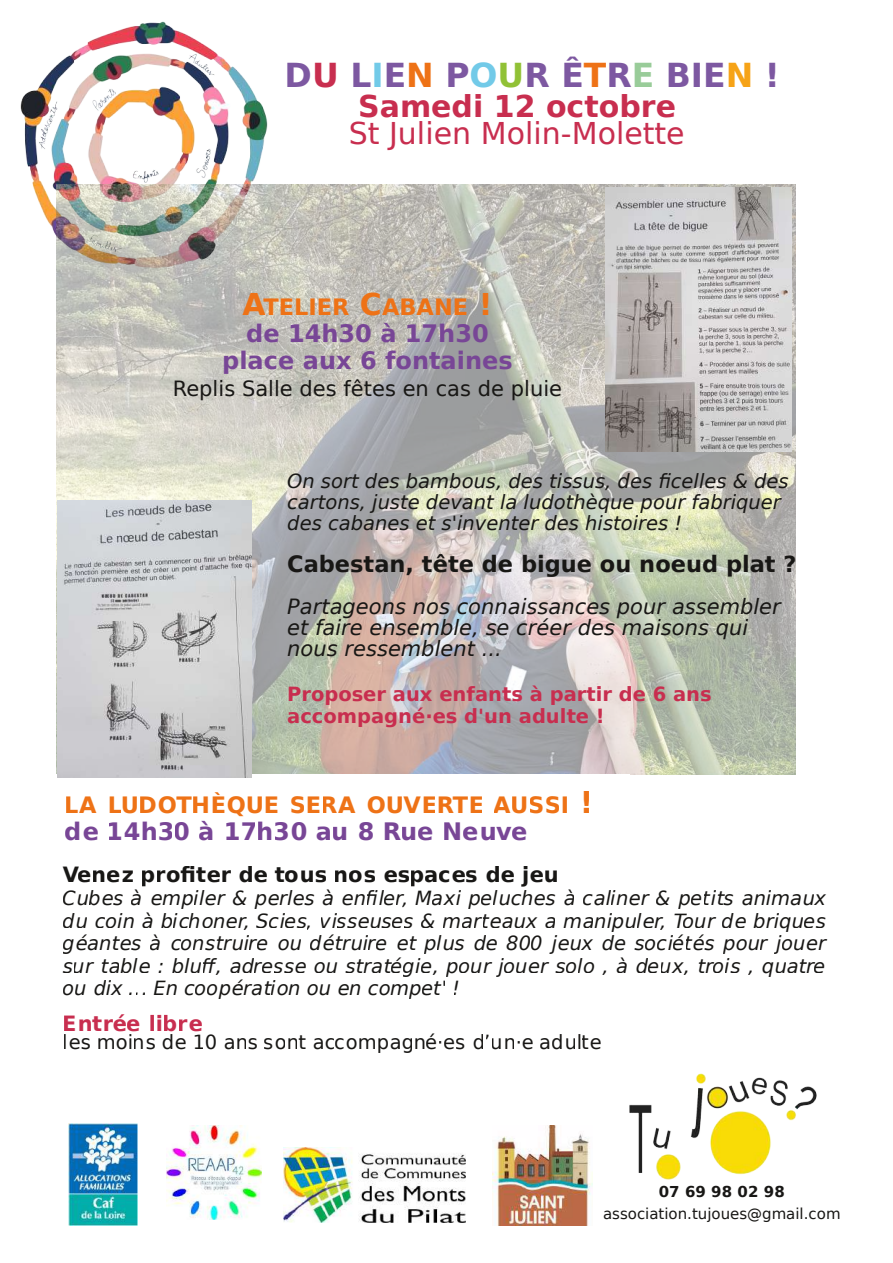
<style>
.page{position:relative;width:893px;height:1263px;background:#fff}
.page>*{position:absolute;margin:0;border:0;box-sizing:border-box;transform-origin:0 0}
.t1{font:700 33px "DejaVu Sans";color:#7d58a1}
.t2{font:30px "DejaVu Sans";color:#c82e4f}
.t3{font:700 30px "DejaVu Sans";color:#c82e4f}
.t4{font:700 24px/27px "DejaVu Sans";color:#784696;text-align:center}
.t5{font:700 22.5px "DejaVu Sans";color:#ee7216}
.t6{font:700 22.5px "DejaVu Sans";color:#181715}
.t7{font:italic 21px/21px "DejaVu Sans";color:#181715}
.t8{font:700 21px "DejaVu Sans";color:#181715}
.t9{font:21px "DejaVu Sans";color:#181715}
.t10{font:700 21px "DejaVu Sans";color:#c82e4f}
.t11{font:italic 19.5px/22.5px "DejaVu Sans";color:#181715;text-align:justify}
.t12{font:700 19.5px/22.5px "DejaVu Sans";color:#c82e4f}
.t13{font:19.5px "DejaVu Sans";color:#181715}
.t14{font:15px "DejaVu Sans";color:#181715}
.t15{font:700 15px "DejaVu Sans";letter-spacing:.005em;color:#181715}
.s1{color:#c82e4f}
.s2{color:#72cae8}
.s3{color:#ee7216}
.s4{color:#91c136}
.s5{color:#9c9}
.s6{color:#f6a317}
.s7{font-size:30px}
</style>
<div class="page">
<img style="left:20px;top:21px;width:256px;height:256px">
<img style="left:57px;top:185px;width:739px;height:590px">
<img style="left:68px;top:1123px;width:70px;height:102px">
<img style="left:167px;top:1125px;width:94px;height:95px">
<img style="left:492px;top:1125px;width:101px;height:100px">
<img style="left:606px;top:188px;width:186px;height:263px">
<img style="left:629px;top:1073px;width:188px;height:107px">
<img style="left:284px;top:1147px;width:182px;height:76px">
<div style="left:56px;top:774px;width:573px;height:89px;background:#fff"></div>
<img style="left:57px;top:500px;width:195px;height:278px">
<h1 class="t1" style="left:285px;top:56px;width:497px">D<span class="s1">U</span> L<span class="s2">I</span>E<span class="s3">N</span> P<span class="s2">O</span><span class="s4">U</span>R Ê<span class="s3">T</span>R<span class="s5">E</span> BIE<span class="s6">N</span> !</h1>
<h2 class="t3" style="left:358px;top:89px;width:319px">Samedi 12 octobre</h2>
<h2 class="t2" style="left:349px;top:116px;width:337px">St Julien Molin-Molette</h2>
<p class="t5" style="left:243px;top:294px;width:251px"><span class="s7">A</span>TELIER <span class="s7">C</span>ABANE <span class="s7">!</span></p>
<p class="t4" style="left:222px;top:320px;width:292px">de 14h30 à 17h30 place aux 6 fontaines</p>
<p class="t9" style="left:173px;top:376px;width:391px">Replis Salle des fêtes en cas de pluie</p>
<p class="t11" style="left:287px;top:470px;width:503px;line-height:21px;text-align:left">On sort des bambous, des tissus, des ficelles &amp; des cartons, juste devant la ludothèque pour fabriquer des cabanes et s'inventer des histoires !</p>
<p class="t6" style="left:287px;top:551px;width:511px">Cabestan, tête de bigue ou noeud plat ?</p>
<p class="t7" style="left:287px;top:596px;width:495px">Partageons nos connaissances pour assembler et faire ensemble, se créer des maisons qui nous ressemblent ...</p>
<p class="t12" style="left:287px;top:682px;width:426px">Proposer aux enfants à partir de 6 ans accompagné·es d'un adulte !</p>
<p class="t5" style="left:65px;top:792px;width:529px">LA LUDOTHÈQUE SERA OUVERTE AUSSI <span class="s7">!</span></p>
<p class="t4" style="left:65px;top:818px;width:465px">de 14h30 à 17h30 au 8 Rue Neuve</p>
<p class="t8" style="left:63px;top:863px;width:497px">Venez profiter de tous nos espaces de jeu</p>
<p class="t11" style="left:63px;top:887px;width:765px">Cubes à empiler &amp; perles à enfiler, Maxi peluches à caliner &amp; petits animaux du coin à bichoner, Scies, visseuses &amp; marteaux a manipuler, Tour de briques géantes à construire ou détruire et plus de 800 jeux de sociétés pour jouer sur table : bluff, adresse ou stratégie, pour jouer solo , à deux, trois , quatre ou dix ... En coopération ou en compet' !</p>
<p class="t10" style="left:63px;top:1011px;width:141px">Entrée libre</p>
<p class="t13" style="left:63px;top:1031px;width:540px">les moins de 10 ans sont accompagné·es d’un·e adulte</p>
<p class="t15" style="left:659px;top:1183px;width:127px">07 69 98 02 98</p>
<p class="t14" style="left:603px;top:1205px;width:239px">association.tujoues@gmail.com</p>
</div>
